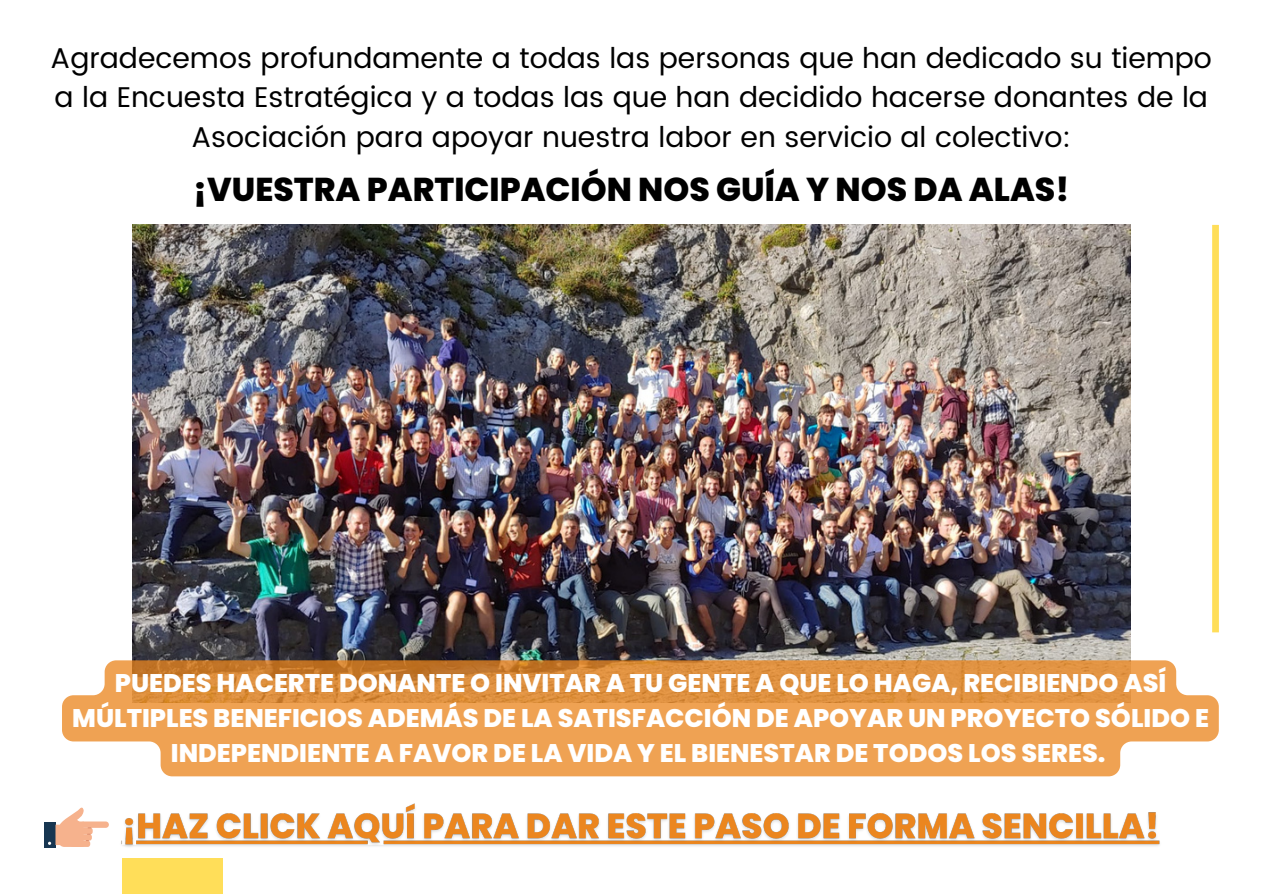
<style>
.page{position:relative;width:1263px;height:894px;background:#fff}
.page>*{position:absolute;margin:0;border:0;box-sizing:border-box;transform-origin:0 0}
.t1{font:800 33px "Poppins";color:#000}
.t2{font:28.5px/39.3px "Poppins";color:#000;text-align:center}
.t3{font:800 25.5px/34.8px "Poppins";color:#fff;text-align:center}
</style>
<div class="page">
<img style="left:132px;top:225px;width:999px;height:435px">
<svg style="left:62px;top:660px;width:1157px;height:116px;fill:#efa253"></svg>
<img style="left:121px;top:803px;width:1039px;height:44px">
<div style="left:81px;top:821px;width:28px;height:6px;background:#f6b28d;border-radius:3px"></div>
<div style="left:44px;top:822px;width:11px;height:25px;background:#173651"></div>
<svg style="left:48px;top:807px;width:45px;height:39px"></svg>
<div style="left:1212px;top:225px;width:7px;height:407px;background:#ffde59"></div>
<div style="left:122px;top:857px;width:101px;height:36px;background:#ffde59"></div>
<p class="t2" style="left:51px;top:38px;width:1163px">Agradecemos profundamente a todas las personas que han dedicado su tiempo a la Encuesta Estratégica y a todas las que han decidido hacerse donantes de la<br>Asociación para apoyar nuestra labor en servicio al colectivo:</p>
<p class="t1" style="left:193px;top:166px;width:877px">¡VUESTRA PARTICIPACIÓN NOS GUÍA Y NOS DA ALAS!</p>
<p class="t3" style="left:72px;top:666px;width:1138px">PUEDES HACERTE DONANTE O INVITAR A TU GENTE A QUE LO HAGA, RECIBIENDO ASÍ<br>MÚLTIPLES BENEFICIOS ADEMÁS DE LA SATISFACCIÓN DE APOYAR UN PROYECTO SÓLIDO E<br>INDEPENDIENTE A FAVOR DE LA VIDA Y EL BIENESTAR DE TODOS LOS SERES.</p>
</div>
